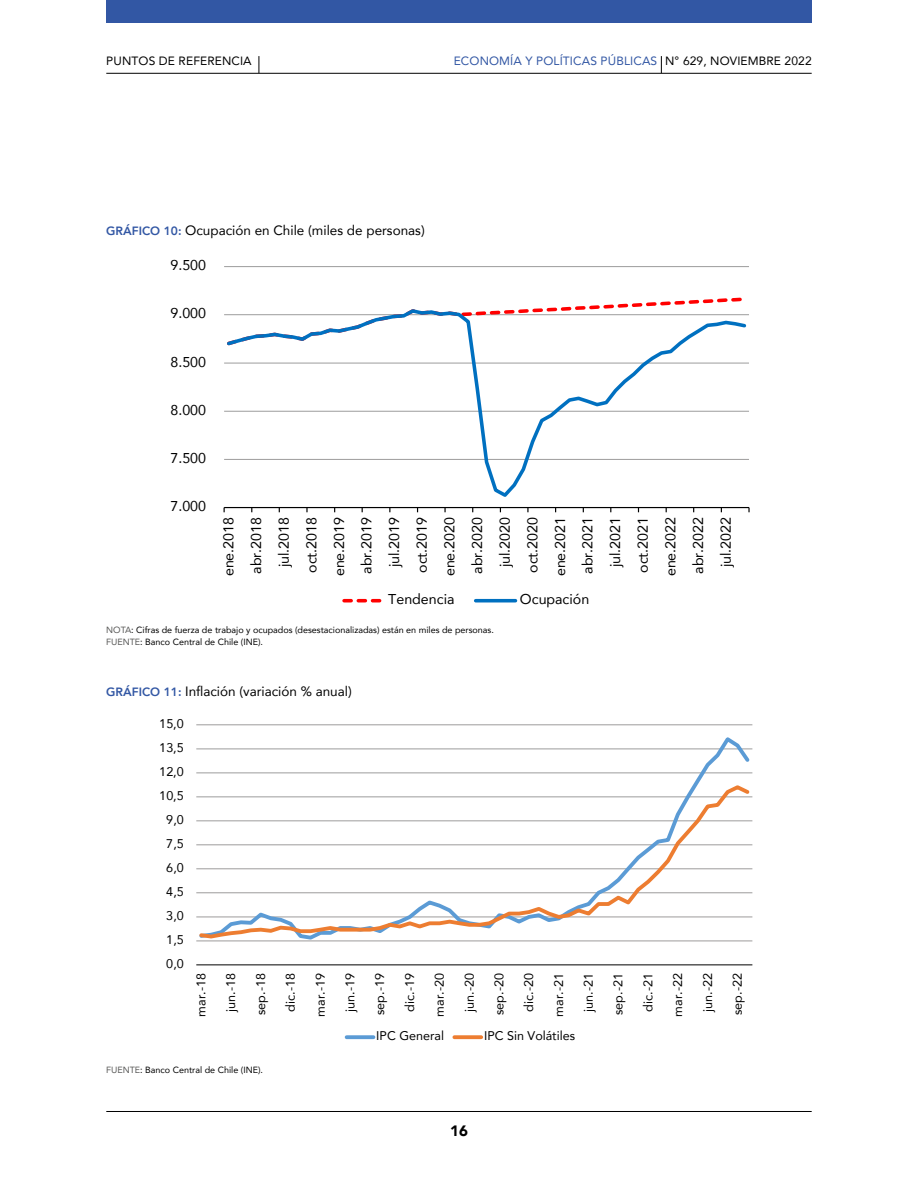
<style>
.page{position:relative;width:918px;height:1188px;background:#fff}
.page>*{position:absolute;margin:0;border:0;box-sizing:border-box;transform-origin:0 0}
.t1{font:900 15px "Avenir";color:#000}
.t2{font:14.25px/27.6px "Avenir";letter-spacing:.005em;color:#000;text-align:right}
.t3{font:13.5px "Avenir";color:#000}
.t4{font:12.6px "Avenir";letter-spacing:.005em;color:#000}
.t5{font:12px "Avenir";letter-spacing:.01em;color:#3257a4}
.t6{font:12px "Avenir";letter-spacing:.01em;color:#000}
.t7{font:9px/12px "Avenir";color:#000}
.s1{color:#000}
.s2{font-weight:800;font-size:12px;color:#3257a4}
.s3{color:#575756}
</style>
<div class="page">
<hr style="left:106px;top:1111px;width:706px;height:1px;background:#000">
<div style="left:106px;top:0;width:706px;height:23px;background:#3257a4"></div>
<hr style="left:106px;top:73px;width:706px;height:1px;background:#000">
<svg style="left:259px;top:56px;width:1px;height:17px"></svg>
<svg style="left:661px;top:56px;width:1px;height:17px"></svg>
<hr style="left:224px;top:266px;width:525px;height:1px;background:#9d9c9c">
<hr style="left:224px;top:507px;width:525px;height:1px;background:#000">
<svg style="left:568px;top:297px;width:174px;height:10px"></svg>
<svg style="left:224px;top:307px;width:525px;height:190px"></svg>
<svg style="left:344px;top:599px;width:38px;height:3px"></svg>
<hr style="left:476px;top:599px;width:40px;height:3px;background:#0070c0">
<hr style="left:196px;top:941px;width:556px;height:1px;background:#9d9c9c">
<hr style="left:196px;top:917px;width:556px;height:1px;background:#9d9c9c">
<hr style="left:196px;top:892px;width:556px;height:1px;background:#9d9c9c">
<hr style="left:196px;top:868px;width:556px;height:1px;background:#9d9c9c">
<hr style="left:196px;top:844px;width:556px;height:1px;background:#9d9c9c">
<hr style="left:196px;top:820px;width:556px;height:1px;background:#9d9c9c">
<hr style="left:196px;top:797px;width:556px;height:1px;background:#9d9c9c">
<hr style="left:196px;top:773px;width:556px;height:1px;background:#9d9c9c">
<hr style="left:196px;top:749px;width:556px;height:1px;background:#9d9c9c">
<hr style="left:196px;top:724px;width:556px;height:1px;background:#9d9c9c">
<hr style="left:196px;top:965px;width:556px;height:1px;background:#000">
<svg style="left:197px;top:737px;width:556px;height:205px"></svg>
<svg style="left:197px;top:783px;width:556px;height:157px"></svg>
<svg style="left:347px;top:1035px;width:26px;height:4px"></svg>
<svg style="left:454px;top:1035px;width:27px;height:4px"></svg>
<p class="t6" style="left:106px;top:51px;width:147px">PUNTOS DE REFERENCIA</p>
<p class="t5" style="left:454px;top:51px;width:359px">ECONOMÍA Y POLÍTICAS PÚBLICAS <span class="s1">N° 629, NOVIEMBRE 2022</span></p>
<p class="t3" style="left:106px;top:219px;width:320px"><span class="s2">GRÁFICO 10:</span> Ocupación en Chile (miles de personas)</p>
<p class="t2" style="left:170px;top:251px;width:37px">9.500</p>
<p class="t2" style="left:170px;top:299px;width:37px">9.000</p>
<p class="t2" style="left:170px;top:347px;width:37px">8.500</p>
<p class="t2" style="left:170px;top:396px;width:37px">8.000</p>
<p class="t2" style="left:170px;top:444px;width:37px">7.500</p>
<p class="t2" style="left:170px;top:492px;width:37px">7.000</p>
<p class="t2" style="left:214px;top:576px;width:61px;rotate:-90deg">ene.2018 abr.2018 jul.2018 oct.2018 ene.2019 abr.2019 jul.2019 oct.2019 ene.2020 abr.2020 jul.2020 oct.2020 ene.2021 abr.2021 jul.2021 oct.2021 ene.2022 abr.2022 jul.2022</p>
<p class="t2" style="left:388px;top:585px;width:68px">Tendencia</p>
<p class="t2" style="left:520px;top:585px;width:71px">Ocupación</p>
<p class="t7" style="left:106px;top:624px;width:389px"><span class="s3">NOTA</span>: Cifras de fuerza de trabajo y ocupados (desestacionalizadas) están en miles de personas.<br><span class="s3">FUENTE</span>: Banco Central de Chile (INE).</p>
<p class="t3" style="left:106px;top:680px;width:247px"><span class="s2">GRÁFICO 11:</span> Inflación (variación % anual)</p>
<p class="t4" style="left:159px;top:714px;width:26px">15,0</p>
<p class="t4" style="left:159px;top:738px;width:26px">13,5</p>
<p class="t4" style="left:159px;top:762px;width:26px">12,0</p>
<p class="t4" style="left:159px;top:786px;width:26px">10,5</p>
<p class="t4" style="left:166px;top:810px;width:19px">9,0</p>
<p class="t4" style="left:166px;top:834px;width:19px">7,5</p>
<p class="t4" style="left:166px;top:858px;width:19px">6,0</p>
<p class="t4" style="left:166px;top:882px;width:19px">4,5</p>
<p class="t4" style="left:166px;top:906px;width:19px">3,0</p>
<p class="t4" style="left:166px;top:930px;width:19px">1,5</p>
<p class="t4" style="left:166px;top:954px;width:19px">0,0</p>
<p class="t4" style="left:191px;top:1017px;width:45px;rotate:-90deg">mar.-18</p>
<p class="t4" style="left:221px;top:1012px;width:40px;rotate:-90deg">jun.-18</p>
<p class="t4" style="left:251px;top:1015px;width:43px;rotate:-90deg">sep.-18</p>
<p class="t4" style="left:280px;top:1012px;width:40px;rotate:-90deg">dic.-18</p>
<p class="t4" style="left:310px;top:1017px;width:45px;rotate:-90deg">mar.-19</p>
<p class="t4" style="left:340px;top:1012px;width:40px;rotate:-90deg">jun.-19</p>
<p class="t4" style="left:370px;top:1015px;width:43px;rotate:-90deg">sep.-19</p>
<p class="t4" style="left:400px;top:1012px;width:40px;rotate:-90deg">dic.-19</p>
<p class="t4" style="left:429px;top:1017px;width:45px;rotate:-90deg">mar.-20</p>
<p class="t4" style="left:459px;top:1012px;width:40px;rotate:-90deg">jun.-20</p>
<p class="t4" style="left:489px;top:1015px;width:43px;rotate:-90deg">sep.-20</p>
<p class="t4" style="left:519px;top:1012px;width:40px;rotate:-90deg">dic.-20</p>
<p class="t4" style="left:549px;top:1017px;width:45px;rotate:-90deg">mar.-21</p>
<p class="t4" style="left:578px;top:1012px;width:40px;rotate:-90deg">jun.-21</p>
<p class="t4" style="left:608px;top:1015px;width:43px;rotate:-90deg">sep.-21</p>
<p class="t4" style="left:638px;top:1012px;width:40px;rotate:-90deg">dic.-21</p>
<p class="t4" style="left:668px;top:1017px;width:45px;rotate:-90deg">mar.-22</p>
<p class="t4" style="left:698px;top:1012px;width:40px;rotate:-90deg">jun.-22</p>
<p class="t4" style="left:727px;top:1015px;width:43px;rotate:-90deg">sep.-22</p>
<p class="t4" style="left:376px;top:1026px;width:69px">IPC General</p>
<p class="t4" style="left:484px;top:1026px;width:93px">IPC Sin Volátiles</p>
<p class="t7" style="left:106px;top:1064px;width:158px"><span class="s3">FUENTE</span>: Banco Central de Chile (INE).</p>
<p class="t1" style="left:450px;top:1118px;width:19px">16</p>
</div>
